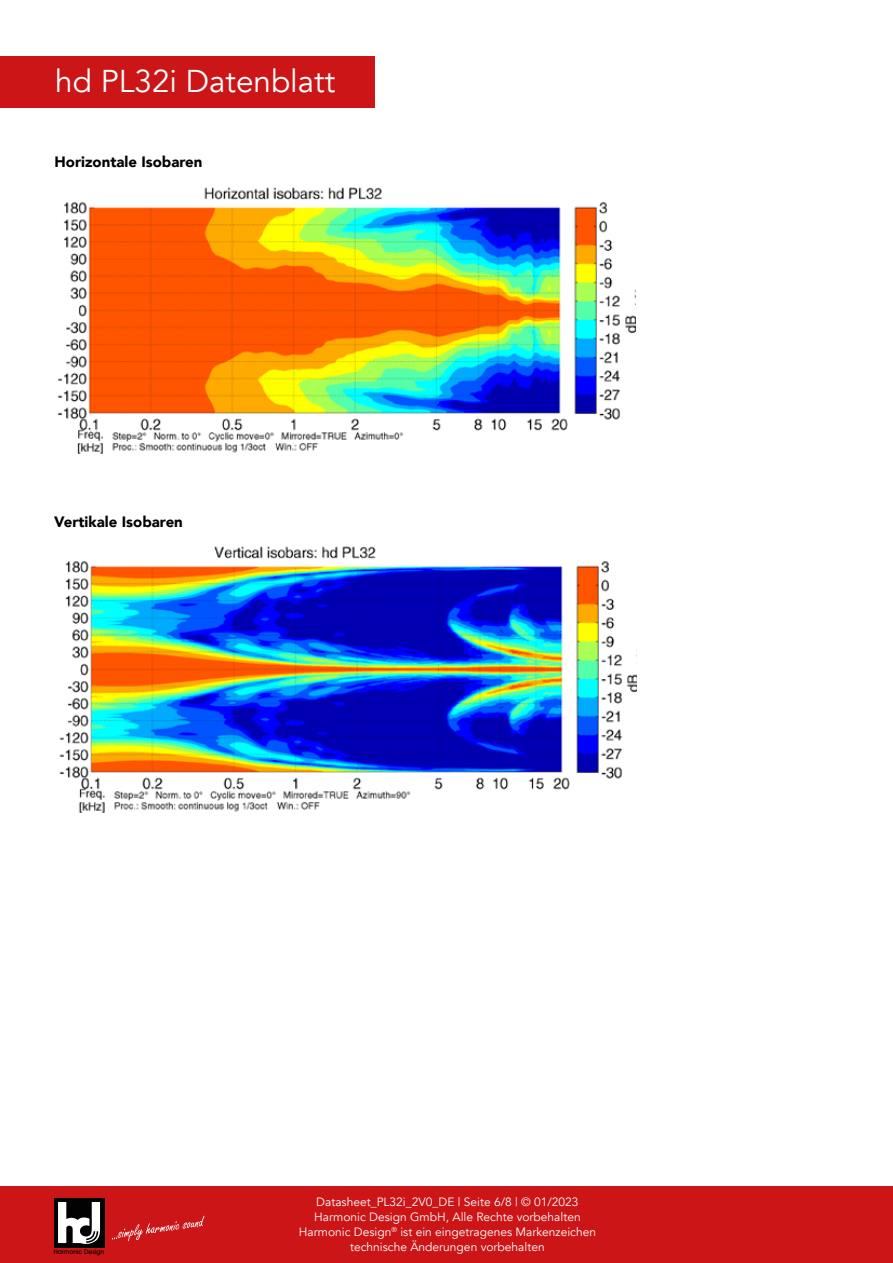
<style>
.page{position:relative;width:893px;height:1263px;background:#fff}
.page>*{position:absolute;margin:0;border:0;box-sizing:border-box;transform-origin:0 0}
.t1{font:31.5px "Avenir";color:#fff}
.t2{font:900 15px "Avenir";color:#000}
.t3{font:12px/15px "Avenir";color:#fff;text-align:center}
.t4{font:500 6.45px "Avant Garde IT Cby BT";color:#000}
</style>
<div class="page">
<div style="left:0;top:1186px;width:893px;height:77px;background:#cb1517"></div>
<div style="left:54px;top:1198px;width:50px;height:49px;background:#020203"></div>
<svg style="left:58px;top:1202px;width:42px;height:42px"></svg>
<svg style="left:112px;top:1216px;width:93px;height:25px"></svg>
<div style="left:0;top:57px;width:375px;height:51px;background:#cb1517"></div>
<img style="left:57px;top:187px;width:578px;height:267px">
<img style="left:59px;top:546px;width:577px;height:267px">
<h1 class="t1" style="left:55px;top:62px;width:281px">hd PL32i Datenblatt</h1>
<p class="t2" style="left:55px;top:148px;width:150px">Horizontale Isobaren</p>
<p class="t2" style="left:54px;top:508px;width:130px">Vertikale Isobaren</p>
<p class="t4" style="left:54px;top:1248px;width:52px">Harmonic Design</p>
<p class="t3" style="left:299px;top:1194px;width:299px">Datasheet_PL32i_2V0_DE | Seite 6/8 | © 01/2023<br>Harmonic Design GmbH, Alle Rechte vorbehalten Harmonic Design<sup>®</sup> ist ein eingetragenes Markenzeichen technische Änderungen vorbehalten</p>
</div>
